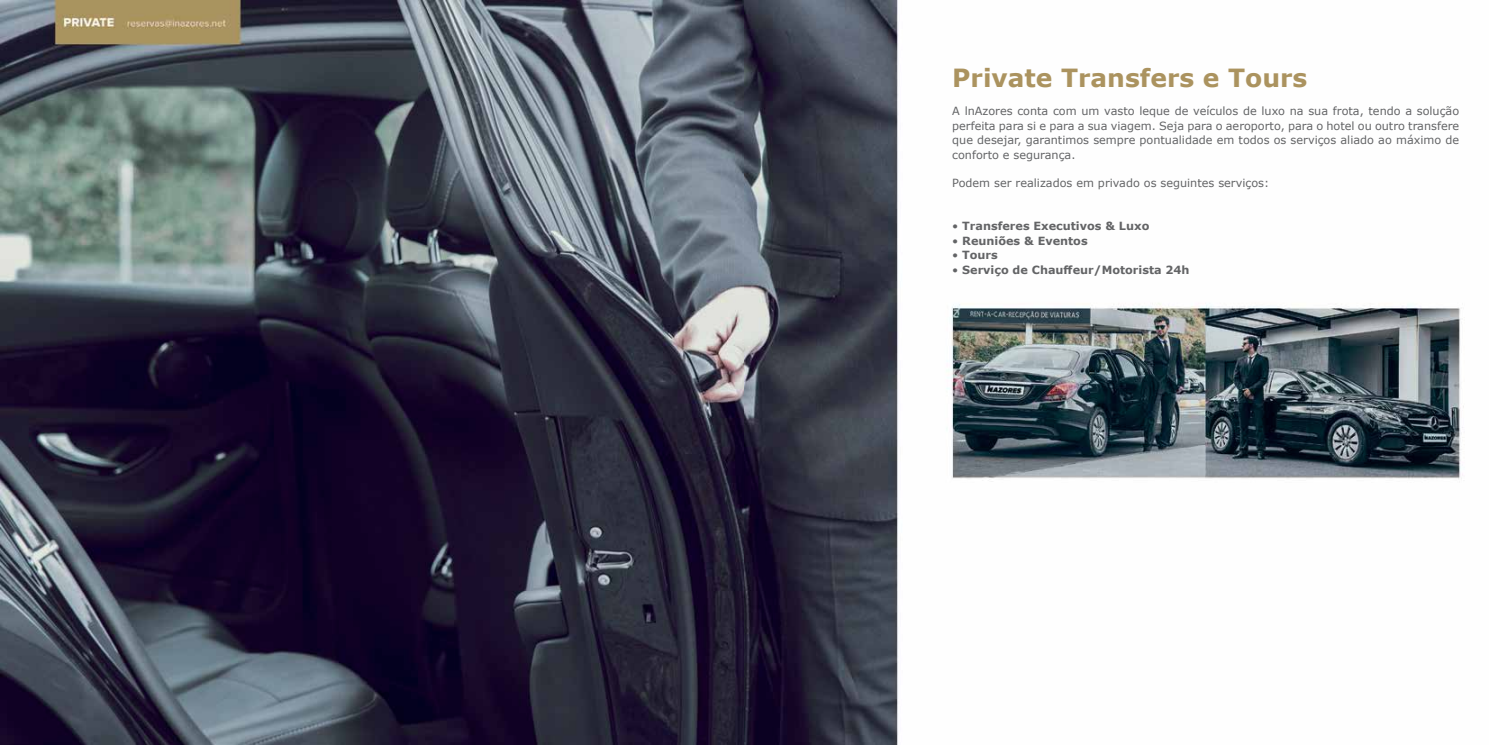
<style>
.page{position:relative;width:1489px;height:745px;background:#fff}
.page>*{position:absolute;margin:0;border:0;box-sizing:border-box;transform-origin:0 0}
.t1{font:700 25px "Verdana";color:#ab935f}
.t2{font:11.25px/14.4px "Verdana";color:#636466;text-align:justify}
.t3{font:700 11.25px "Verdana";color:#636466}
.s1{font-weight:400}
</style>
<div class="page">
<img style="left:0;top:0;width:1464px;height:744px">
<h1 class="t1" style="left:952px;top:61px;width:356px">Private Transfers e Tours</h1>
<p class="t2" style="left:952px;top:104px;width:508px">A lnAzores conta com um vasto leque de veículos de luxo na sua frota, tendo a solução perfeita para si e para a sua viagem. Seja para o aeroporto, para o hotel ou outro transfere que desejar, garantimos sempre pontualidade em todos os serviços aliado ao máximo de conforto e segurança.</p>
<p class="t2" style="left:952px;top:176px;width:318px">Podem ser realizados em privado os seguintes serviços:</p>
<p class="t3" style="left:952px;top:218px;width:199px"><span class="s1">•</span> Transferes Executivos &amp; Luxo</p>
<p class="t3" style="left:952px;top:233px;width:137px"><span class="s1">•</span> Reuniões &amp; Eventos</p>
<p class="t3" style="left:952px;top:247px;width:47px"><span class="s1">•</span> Tours</p>
<p class="t3" style="left:952px;top:261px;width:239px"><span class="s1">•</span> Serviço de Chauffeur/Motorista 24h</p>
</div>
